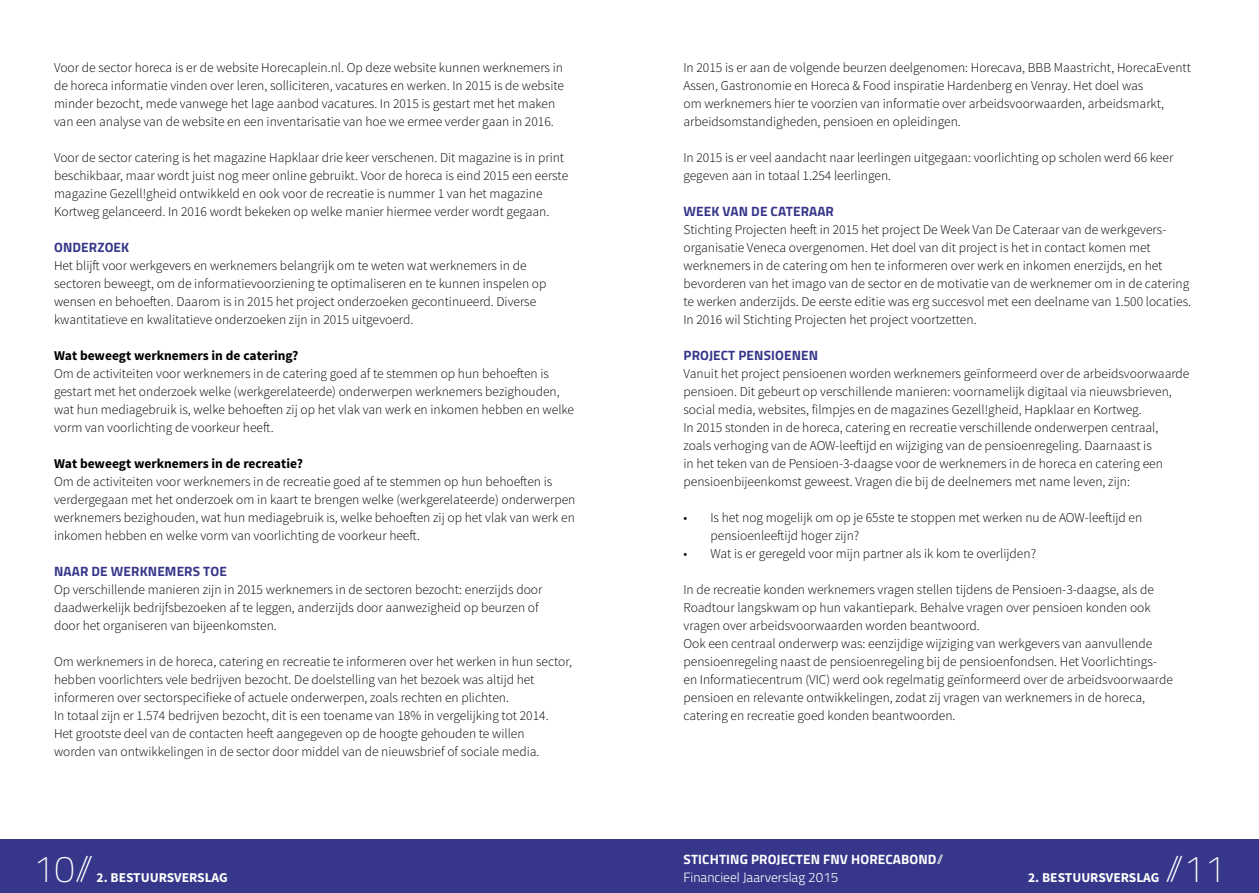
<style>
.page{position:relative;width:1259px;height:893px;background:#fff}
.page>*{position:absolute;margin:0;border:0;box-sizing:border-box;transform-origin:0 0}
.t1{font:100 37.5px "Titillium";color:#fff}
.t2{font:300 13.5px/18px "Source Sans Pro";color:#000}
.t3{font:700 13.5px "Source Sans Pro";color:#000}
.t4{font:700 13.5px "Titillium";letter-spacing:.01em;color:#36368a}
.t5{font:700 13.5px "Source Sans Pro";color:#fff}
.t6{font:700 13.5px "Titillium";letter-spacing:.01em;color:#fff}
.t7{font:300 13.5px "Titillium";color:#fff}
.s1{font-weight:300}
</style>
<div class="page">
<div style="left:0;top:839px;width:1259px;height:54px;background:#36368a"></div>
<p class="t2" style="left:54px;top:59px;width:511px">Voor de sector horeca is er de website Horecaplein.nl. Op deze website kunnen werknemers in de horeca informatie vinden over leren, solliciteren, vacatures en werken. In 2015 is de website minder bezocht, mede vanwege het lage aanbod vacatures. In 2015 is gestart met het maken van een analyse van de website en een inventarisatie van hoe we ermee verder gaan in 2016.</p>
<p class="t2" style="left:54px;top:149px;width:516px">Voor de sector catering is het magazine Hapklaar drie keer verschenen. Dit magazine is in print beschikbaar, maar wordt juist nog meer online gebruikt. Voor de horeca is eind 2015 een eerste magazine Gezell!gheid ontwikkeld en ook voor de recreatie is nummer 1 van het magazine Kortweg gelanceerd. In 2016 wordt bekeken op welke manier hiermee verder wordt gegaan.</p>
<p class="t4" style="left:54px;top:237px;width:77px">ONDERZOEK</p>
<p class="t2" style="left:54px;top:257px;width:494px">Het blijft voor werkgevers en werknemers belangrijk om te weten wat werknemers in de sectoren beweegt, om de informatievoorziening te optimaliseren en te kunnen inspelen op wensen en behoeften. Daarom is in 2015 het project onderzoeken gecontinueerd. Diverse kwantitatieve en kwalitatieve onderzoeken zijn in 2015 uitgevoerd.</p>
<p class="t3" style="left:54px;top:347px;width:246px">Wat beweegt werknemers in de catering?</p>
<p class="t2" style="left:54px;top:365px;width:521px">Om de activiteiten voor werknemers in de catering goed af te stemmen op hun behoeften is gestart met het onderzoek welke (werkgerelateerde) onderwerpen werknemers bezighouden, wat hun mediagebruik is, welke behoeften zij op het vlak van werk en inkomen hebben en welke vorm van voorlichting de voorkeur heeft.</p>
<p class="t3" style="left:54px;top:455px;width:251px">Wat beweegt werknemers in de recreatie?</p>
<p class="t2" style="left:54px;top:473px;width:523px">Om de activiteiten voor werknemers in de recreatie goed af te stemmen op hun behoeften is verdergegaan met het onderzoek om in kaart te brengen welke (werkgerelateerde) onderwerpen werknemers bezighouden, wat hun mediagebruik is, welke behoeften zij op het vlak van werk en inkomen hebben en welke vorm van voorlichting de voorkeur heeft.</p>
<p class="t4" style="left:54px;top:561px;width:174px">NAAR DE WERKNEMERS TOE</p>
<p class="t2" style="left:54px;top:581px;width:490px">Op verschillende manieren zijn in 2015 werknemers in de sectoren bezocht: enerzijds door daadwerkelijk bedrijfsbezoeken af te leggen, anderzijds door aanwezigheid op beurzen of door het organiseren van bijeenkomsten.</p>
<p class="t2" style="left:54px;top:653px;width:520px">Om werknemers in de horeca, catering en recreatie te informeren over het werken in hun sector, hebben voorlichters vele bedrijven bezocht. De doelstelling van het bezoek was altijd het informeren over sectorspecifieke of actuele onderwerpen, zoals rechten en plichten.<br>In totaal zijn er 1.574 bedrijven bezocht, dit is een toename van 18% in vergelijking tot 2014.<br>Het grootste deel van de contacten heeft aangegeven op de hoogte gehouden te willen<br>worden van ontwikkelingen in de sector door middel van de nieuwsbrief of sociale media.</p>
<p class="t2" style="left:683px;top:59px;width:509px">In 2015 is er aan de volgende beurzen deelgenomen: Horecava, BBB Maastricht, HorecaEventt Assen, Gastronomie en Horeca &amp; Food inspiratie Hardenberg en Venray. Het doel was<br>om werknemers hier te voorzien van informatie over arbeidsvoorwaarden, arbeidsmarkt, arbeidsomstandigheden, pensioen en opleidingen.</p>
<p class="t2" style="left:683px;top:148px;width:491px">In 2015 is er veel aandacht naar leerlingen uitgegaan: voorlichting op scholen werd 66 keer gegeven aan in totaal 1.254 leerlingen.</p>
<p class="t4" style="left:683px;top:201px;width:152px">WEEK VAN DE CATERAAR</p>
<p class="t2" style="left:683px;top:220px;width:509px">Stichting Projecten heeft in 2015 het project De Week Van De Cateraar van de werkgevers&shy;organisatie Veneca overgenomen. Het doel van dit project is het in contact komen met werknemers in de catering om hen te informeren over werk en inkomen enerzijds, en het bevorderen van het imago van de sector en de motivatie van de werknemer om in de catering te werken anderzijds. De eerste editie was erg succesvol met een deelname van 1.500 locaties.<br>In 2016 wil Stichting Projecten het project voortzetten.</p>
<p class="t4" style="left:683px;top:345px;width:136px">PROJECT PENSIOENEN</p>
<p class="t2" style="left:683px;top:364px;width:507px">Vanuit het project pensioenen worden werknemers geïnformeerd over de arbeidsvoorwaarde pensioen. Dit gebeurt op verschillende manieren: voornamelijk digitaal via nieuwsbrieven, social media, websites, filmpjes en de magazines Gezell!gheid, Hapklaar en Kortweg.<br>In 2015 stonden in de horeca, catering en recreatie verschillende onderwerpen centraal, zoals verhoging van de AOW-leeftijd en wijziging van de pensioenregeling. Daarnaast is<br>in het teken van de Pensioen-3-daagse voor de werknemers in de horeca en catering een pensioenbijeenkomst geweest. Vragen die bij de deelnemers met name leven, zijn:</p>
<p class="t2" style="left:710px;top:508px;width:433px;text-indent:-27px">• Is het nog mogelijk om op je 65ste te stoppen met werken nu de AOW-leeftijd en pensioenleeftijd hoger zijn?</p>
<p class="t2" style="left:683px;top:544px;width:354px">• Wat is er geregeld voor mijn partner als ik kom te overlijden?</p>
<p class="t2" style="left:683px;top:580px;width:491px">In de recreatie konden werknemers vragen stellen tijdens de Pensioen-3-daagse, als de Roadtour langskwam op hun vakantiepark. Behalve vragen over pensioen konden ook vragen over arbeidsvoorwaarden worden beantwoord.<br>Ook een centraal onderwerp was: eenzijdige wijziging van werkgevers van aanvullende pensioenregeling naast de pensioenregeling bij de pensioenfondsen. Het Voorlichtings&shy;en Informatiecentrum (VIC) werd ook regelmatig geïnformeerd over de arbeidsvoorwaarde pensioen en relevante ontwikkelingen, zodat zij vragen van werknemers in de horeca, catering en recreatie goed konden beantwoorden.</p>
<p class="t6" style="left:683px;top:849px;width:262px">STICHTING PROJECTEN FNV HORECABOND<span class="s1">//</span></p>
<h1 class="t1" style="left:33px;top:842px;width:62px">10//</h1>
<h1 class="t1" style="left:1165px;top:842px;width:62px">//11</h1>
<p class="t5" style="left:97px;top:869px;width:133px">2. BESTUURSVERSLAG</p>
<p class="t7" style="left:683px;top:867px;width:156px">Financieel Jaarverslag 2015</p>
<p class="t5" style="left:1028px;top:869px;width:133px">2. BESTUURSVERSLAG</p>
</div>
